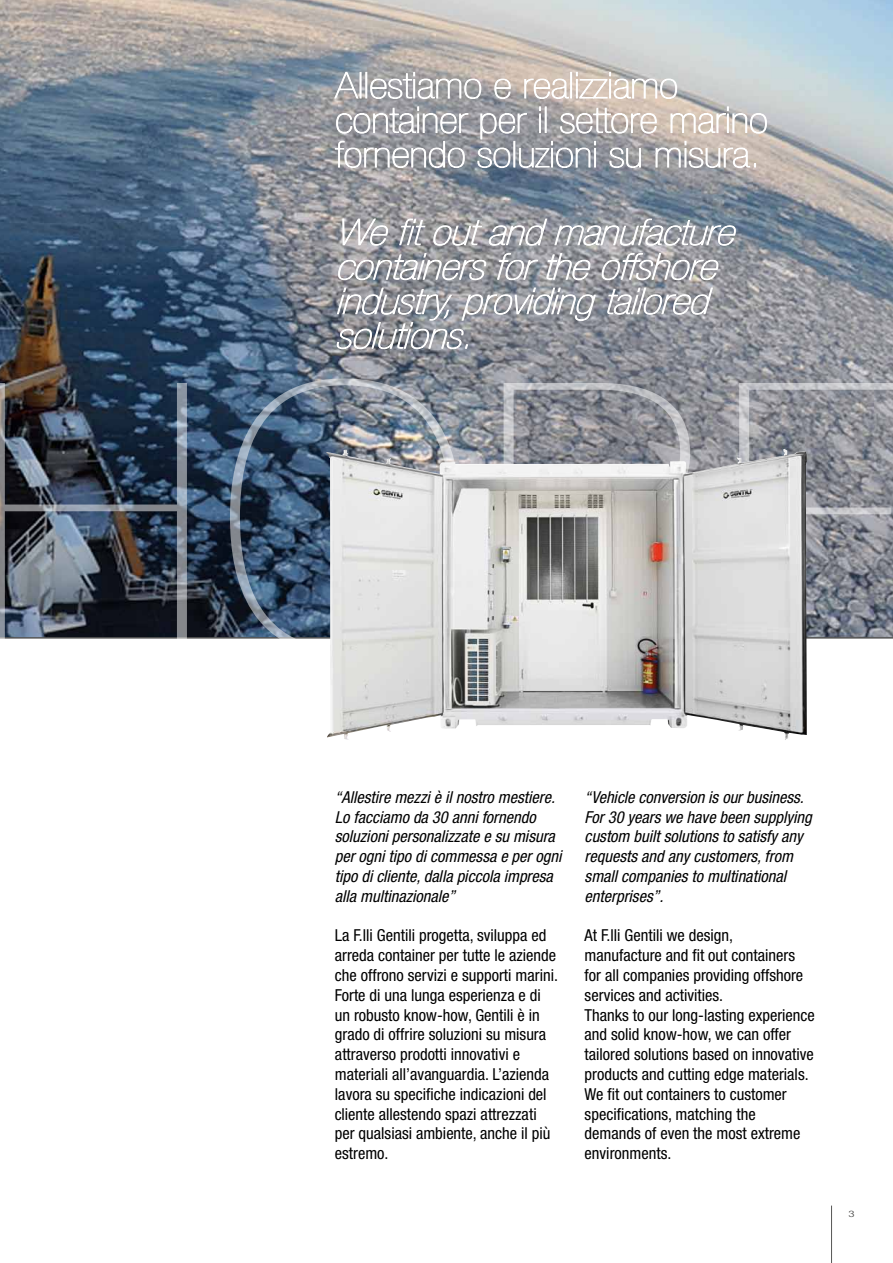
<style>
.page{position:relative;width:893px;height:1263px;background:#fff}
.page>*{position:absolute;margin:0;border:0;box-sizing:border-box;transform-origin:0 0}
.t1{font:condensed 16.5px/19.8px "Helvetica Neue LT Std";color:#000}
.t2{font:italic condensed 16.5px/19.8px "Helvetica Neue LT Std";color:#000}
.t3{font:300 condensed 8.85px "Helvetica Neue LT Std";color:#3c3c3b;scale:1.43 1}
</style>
<div class="page">
<svg style="left:0;top:0;width:893px;height:378px"></svg>
<svg style="left:334px;top:71px;width:27px;height:28px"></svg>
<div style="left:365px;top:72px;width:2px;height:27px;border:1px solid #fff"></div>
<svg style="left:370px;top:72px;width:112px;height:27px"></svg>
<svg style="left:494px;top:78px;width:17px;height:21px"></svg>
<svg style="left:524px;top:78px;width:45px;height:21px"></svg>
<div style="left:570px;top:72px;width:2px;height:27px;border:1px solid #fff"></div>
<svg style="left:576px;top:72px;width:102px;height:27px"></svg>
<svg style="left:336px;top:106px;width:133px;height:28px"></svg>
<svg style="left:334px;top:140px;width:131px;height:28px"></svg>
<svg style="left:477px;top:106px;width:290px;height:62px"></svg>
<svg style="left:342px;top:218px;width:46px;height:28px"></svg>
<svg style="left:399px;top:218px;width:27px;height:28px"></svg>
<svg style="left:432px;top:218px;width:116px;height:28px"></svg>
<svg style="left:554px;top:218px;width:182px;height:28px"></svg>
<svg style="left:336px;top:253px;width:151px;height:28px"></svg>
<svg style="left:497px;top:253px;width:42px;height:28px"></svg>
<svg style="left:546px;top:253px;width:45px;height:28px"></svg>
<svg style="left:600px;top:253px;width:119px;height:28px"></svg>
<svg style="left:607px;top:287px;width:106px;height:28px"></svg>
<svg style="left:336px;top:287px;width:260px;height:63px"></svg>
<img style="left:0;top:378px;width:893px;height:261px">
<img style="left:326px;top:449px;width:481px;height:291px">
<hr style="left:831px;top:1205px;width:1px;height:58px;background:#575756">
<p class="t2" style="left:335px;top:787px;width:228px">“Allestire mezzi è il nostro mestiere.<br>Lo facciamo da 30 anni fornendo soluzioni personalizzate e su misura per ogni tipo di commessa e per ogni tipo di cliente, dalla piccola impresa alla multinazionale”</p>
<p class="t1" style="left:335px;top:925px;width:225px">La F.lli Gentili progetta, sviluppa ed arreda container per tutte le aziende che offrono servizi e supporti marini.<br>Forte di una lunga esperienza e di un robusto know-how, Gentili è in grado di offrire soluzioni su misura attraverso prodotti innovativi e materiali all’avanguardia. L’azienda lavora su specifiche indicazioni del cliente allestendo spazi attrezzati per qualsiasi ambiente, anche il più estremo.</p>
<p class="t2" style="left:585px;top:787px;width:229px">“Vehicle conversion is our business.<br>For 30 years we have been supplying custom built solutions to satisfy any requests and any customers, from small companies to multinational enterprises”.</p>
<p class="t1" style="left:585px;top:925px;width:232px">At F.lli Gentili we design,<br>manufacture and fit out containers for all companies providing offshore services and activities.<br>Thanks to our long-lasting experience and solid know-how, we can offer tailored solutions based on innovative products and cutting edge materials.<br>We fit out containers to customer specifications, matching the demands of even the most extreme environments.</p>
<p class="t3" style="left:848px;top:1209px;width:6px">3</p>
</div>
